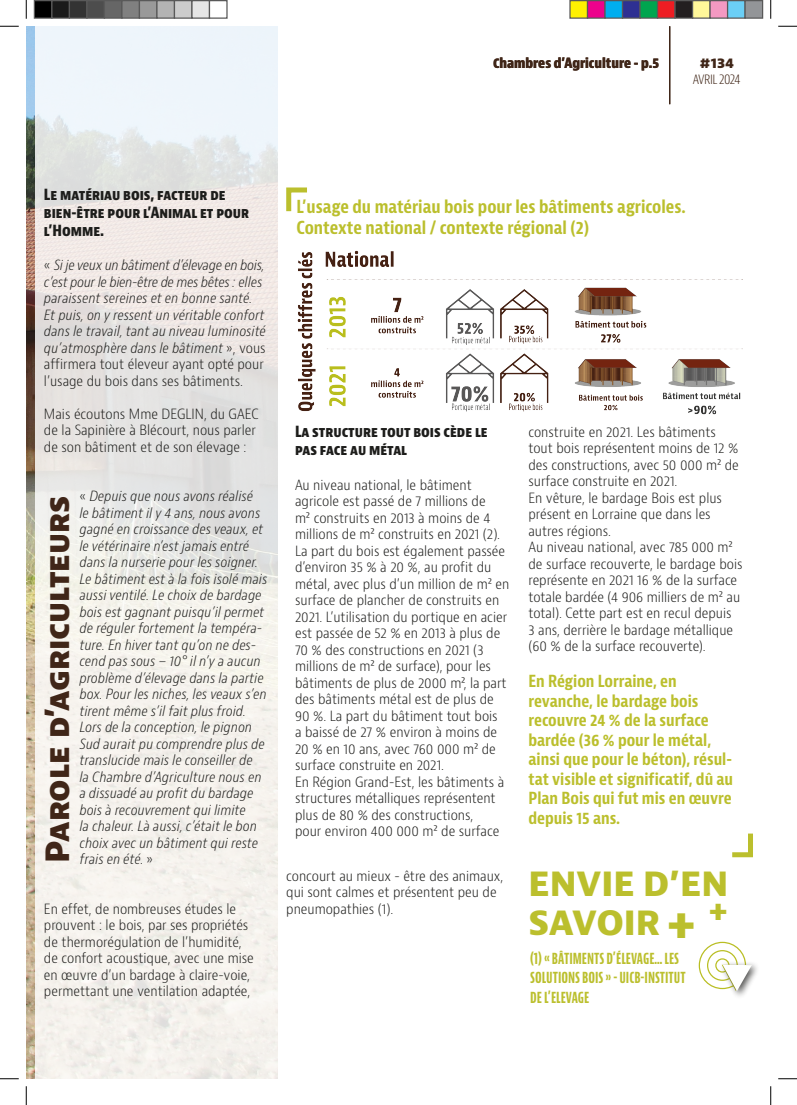
<style>
.page{position:relative;width:797px;height:1105px;background:#fff}
.page>*{position:absolute;margin:0;border:0;box-sizing:border-box;transform-origin:0 0}
.t1{font:800 43.75px "Bernina Sans";color:#bbbf2d}
.t2{font:800 32.5px/39px "Bernina Sans";color:#bbbf2d}
.t3{font:800 31.25px "Bernina Sans";color:#402618}
.t4{font:800 28.75px "Bernina Sans";color:#bbbf2d}
.encart{font:700 condensed 17.5px/21px "Bernina Sans";color:#bbbf2d}
.encart-2{font:700 condensed 16.25px/19.5px "Bernina Sans";color:#bbbf2d}
.t5{font:700 extra-condensed 16.25px/19.5px "Bernino Sans";color:#bbbf2d}
.Titre_paragraphe{font:700 condensed 15px/18px "Bernino Sans";color:#1d1d1b}
.Paragraphe{font:300 condensed 13.75px/16.5px "Bernino Sans";color:#1d1d1b}
.Paragraphe-2{font:italic 300 condensed 13.75px/16.5px "Bernino Sans";color:#1d1d1b}
.t6{font:700 condensed 13.75px "Bernino Sans";color:#402618}
.t7{font:300 condensed 13.75px "Bernino Sans";letter-spacing:-.05em;color:#402618}
.t8{font:800 13.75px "Bernino Sans";color:#402618}
.s1{font-style:normal}
</style>
<div class="page">
<img style="left:26px;top:26px;width:9px;height:1053px">
<hr style="left:669px;top:26px;width:1px;height:78px;background:#402618">
<svg style="left:35px;top:26px;width:242px;height:1053px;fill:#f1f0eb"></svg>
<svg style="left:286px;top:187px;width:21px;height:25px"></svg>
<svg style="left:732px;top:833px;width:21px;height:25px"></svg>
<div style="left:719px;top:960px;width:41px;height:39px;background:#1d1d1b;opacity:.75"></div>
<svg style="left:698px;top:941px;width:53px;height:50px"></svg>
<img style="left:297px;top:250px;width:445px;height:165px">
<svg style="left:0;top:25px;width:19px;height:2px"></svg>
<svg style="left:778px;top:25px;width:19px;height:2px"></svg>
<svg style="left:0;top:1078px;width:19px;height:1px"></svg>
<svg style="left:778px;top:1078px;width:19px;height:1px"></svg>
<svg style="left:25px;top:0;width:2px;height:19px"></svg>
<svg style="left:25px;top:1086px;width:2px;height:19px"></svg>
<svg style="left:770px;top:0;width:1px;height:19px"></svg>
<svg style="left:770px;top:1086px;width:1px;height:19px"></svg>
<div style="left:34px;top:1px;width:18px;height:17px;background:#000"></div>
<div style="left:34px;top:0;width:18px;height:19px;border:1px solid #595959"></div>
<div style="left:52px;top:1px;width:17px;height:17px;background:#1a1a1a"></div>
<div style="left:51px;top:0;width:19px;height:19px;border:1px solid #595959"></div>
<div style="left:69px;top:1px;width:18px;height:17px;background:#333"></div>
<div style="left:69px;top:0;width:19px;height:19px;border:1px solid #595959"></div>
<div style="left:87px;top:1px;width:17px;height:17px;background:#4d4d4d"></div>
<div style="left:86px;top:0;width:19px;height:19px;border:1px solid #595959"></div>
<div style="left:104px;top:1px;width:18px;height:17px;background:#666"></div>
<div style="left:104px;top:0;width:18px;height:19px;border:1px solid #595959"></div>
<div style="left:122px;top:1px;width:17px;height:17px;background:#808080"></div>
<div style="left:121px;top:0;width:19px;height:19px;border:1px solid #595959"></div>
<div style="left:139px;top:1px;width:18px;height:17px;background:#999"></div>
<div style="left:139px;top:0;width:19px;height:19px;border:1px solid #595959"></div>
<div style="left:157px;top:1px;width:17px;height:17px;background:#b3b3b3"></div>
<div style="left:156px;top:0;width:19px;height:19px;border:1px solid #595959"></div>
<div style="left:174px;top:1px;width:18px;height:17px;background:#ccc"></div>
<div style="left:174px;top:0;width:18px;height:19px;border:1px solid #595959"></div>
<div style="left:192px;top:1px;width:17px;height:17px;background:#e6e6e6"></div>
<div style="left:191px;top:0;width:19px;height:19px;border:1px solid #595959"></div>
<div style="left:209px;top:0;width:19px;height:19px;border:1px solid #595959"></div>
<div style="left:570px;top:1px;width:17px;height:17px;background:#fff101"></div>
<div style="left:569px;top:0;width:19px;height:19px;border:1px solid #595959"></div>
<div style="left:587px;top:1px;width:18px;height:17px;background:#ed028c"></div>
<div style="left:587px;top:0;width:18px;height:19px;border:1px solid #595959"></div>
<div style="left:605px;top:1px;width:17px;height:17px;background:#00aeef"></div>
<div style="left:604px;top:0;width:19px;height:19px;border:1px solid #595959"></div>
<div style="left:622px;top:1px;width:18px;height:17px;background:#2e3092"></div>
<div style="left:622px;top:0;width:18px;height:19px;border:1px solid #595959"></div>
<div style="left:640px;top:1px;width:17px;height:17px;background:#00a54f"></div>
<div style="left:639px;top:0;width:19px;height:19px;border:1px solid #595959"></div>
<div style="left:657px;top:1px;width:18px;height:17px;background:#ee1d23"></div>
<div style="left:657px;top:0;width:18px;height:19px;border:1px solid #595959"></div>
<div style="left:675px;top:1px;width:17px;height:17px;background:#231f20"></div>
<div style="left:674px;top:0;width:19px;height:19px;border:1px solid #595959"></div>
<div style="left:692px;top:1px;width:18px;height:17px;background:#fff79a"></div>
<div style="left:692px;top:0;width:18px;height:19px;border:1px solid #595959"></div>
<div style="left:710px;top:1px;width:17px;height:17px;background:#f499c2"></div>
<div style="left:709px;top:0;width:19px;height:19px;border:1px solid #595959"></div>
<div style="left:727px;top:1px;width:18px;height:17px;background:#6bcff6"></div>
<div style="left:727px;top:0;width:18px;height:19px;border:1px solid #595959"></div>
<div style="left:745px;top:1px;width:17px;height:17px;background:#939598"></div>
<div style="left:744px;top:0;width:19px;height:19px;border:1px solid #595959"></div>
<p class="t6" style="left:493px;top:54px;width:167px">Chambres d’Agriculture - p.5</p>
<p class="t8" style="left:699px;top:54px;width:37px">#134</p>
<p class="t7" style="left:692px;top:71px;width:49px">AVRIL 2024</p>
<p class="Titre_paragraphe" style="left:44px;top:185px;width:207px">Le matériau bois, facteur de bien-être pour l’Animal et pour l’Homme.</p>
<p class="Paragraphe-2" style="left:44px;top:257px;width:223px"><span class="s1">«</span> Si je veux un bâtiment d’élevage en bois, c’est pour le bien-être de mes bêtes : elles paraissent sereines et en bonne santé.<br>Et puis, on y ressent un véritable confort dans le travail, tant au niveau luminosité qu’atmosphère dans le bâtiment <span class="s1">», vous affirmera tout éleveur ayant opté pour l’usage du bois dans ses bâtiments.</span></p>
<p class="Paragraphe" style="left:44px;top:406px;width:216px">Mais écoutons Mme DEGLIN, du GAEC de la Sapinière à Blécourt, nous parler de son bâtiment et de son élevage :</p>
<p class="Paragraphe-2" style="left:79px;top:488px;width:189px"><span class="s1">«</span> Depuis que nous avons réalisé<br>le bâtiment il y 4 ans, nous avons gagné en croissance des veaux, et le vétérinaire n’est jamais entré dans la nurserie pour les soigner.<br>Le bâtiment est à la fois isolé mais aussi ventilé. Le choix de bardage bois est gagnant puisqu’il permet de réguler fortement la tempéra&shy;ture. En hiver tant qu’on ne des&shy;cend pas sous – 10° il n’y a aucun problème d’élevage dans la partie box. Pour les niches, les veaux s’en tirent même s’il fait plus froid.<br>Lors de la conception, le pignon<br>Sud aurait pu comprendre plus de translucide mais le conseiller de<br>la Chambre d’Agriculture nous en a dissuadé au profit du bardage bois à recouvrement qui limite<br>la chaleur. Là aussi, c’était le bon choix avec un bâtiment qui reste frais en été. <span class="s1">»</span></p>
<p class="Paragraphe" style="left:44px;top:901px;width:211px">En effet, de nombreuses études le prouvent : le bois, par ses propriétés de thermorégulation de l’humidité, de confort acoustique, avec une mise en œuvre d’un bardage à claire-voie, permettant une ventilation adaptée,</p>
<p class="t3" style="left:37px;top:863px;width:368px;rotate:-90deg">Parole d’agriculteurs</p>
<p class="encart" style="left:296px;top:197px;width:390px">L’usage du matériau bois pour les bâtiments agricoles.<br>Contexte national / contexte régional (2)</p>
<p class="Titre_paragraphe" style="left:295px;top:423px;width:194px">La structure tout bois cède le pas face au métal</p>
<p class="Paragraphe" style="left:295px;top:477px;width:216px">Au niveau national, le bâtiment agricole est passé de 7 millions de<br>m² construits en 2013 à moins de 4 millions de m² construits en 2021 (2).<br>La part du bois est également passée d’environ 35 % à 20 %, au profit du métal, avec plus d’un million de m² en surface de plancher de construits en 2021. L’utilisation du portique en acier est passée de 52 % en 2013 à plus de 70 % des constructions en 2021 (3 millions de m² de surface), pour les bâtiments de plus de 2000 m², la part des bâtiments métal est de plus de 90 %. La part du bâtiment tout bois<br>a baissé de 27 % environ à moins de 20 % en 10 ans, avec 760 000 m² de surface construite en 2021.</p>
<p class="Paragraphe" style="left:295px;top:774px;width:211px">En Région Grand-Est, les bâtiments à structures métalliques représentent plus de 80 % des constructions,<br>pour environ 400 000 m² de surface</p>
<p class="Paragraphe" style="left:286px;top:867px;width:218px">concourt au mieux - être des animaux, qui sont calmes et présentent peu de pneumopathies (1).</p>
<p class="Paragraphe" style="left:528px;top:424px;width:212px">construite en 2021. Les bâtiments tout bois représentent moins de 12 % des constructions, avec 50 000 m² de surface construite en 2021.</p>
<p class="Paragraphe" style="left:528px;top:490px;width:195px">En vêture, le bardage Bois est plus présent en Lorraine que dans les autres régions.</p>
<p class="Paragraphe" style="left:528px;top:539px;width:216px">Au niveau national, avec 785 000 m² de surface recouverte, le bardage bois représente en 2021 16 % de la surface totale bardée (4 906 milliers de m² au total). Cette part est en recul depuis<br>3 ans, derrière le bardage métallique (60 % de la surface recouverte).</p>
<p class="encart-2" style="left:528px;top:672px;width:206px">En Région Lorraine, en revanche, le bardage bois recouvre 24 % de la surface bardée (36 % pour le métal, ainsi que pour le béton), résul&shy;tat visible et significatif, dû au<br>Plan Bois qui fut mis en œuvre depuis 15 ans.</p>
<p class="t2" style="left:528px;top:865px;width:201px">ENVIE D’EN<br>SAVOIR</p>
<p class="t4" style="left:708px;top:891px;width:21px">+</p>
<p class="t1" style="left:666px;top:893px;width:31px">+</p>
<p class="t5" style="left:530px;top:948px;width:157px">(1) « BÂTIMENTS D’ÉLEVAGE… LES<br>SOLUTIONS BOIS » - UICB-INSTITUT<br>DE L’ELEVAGE</p>
</div>
